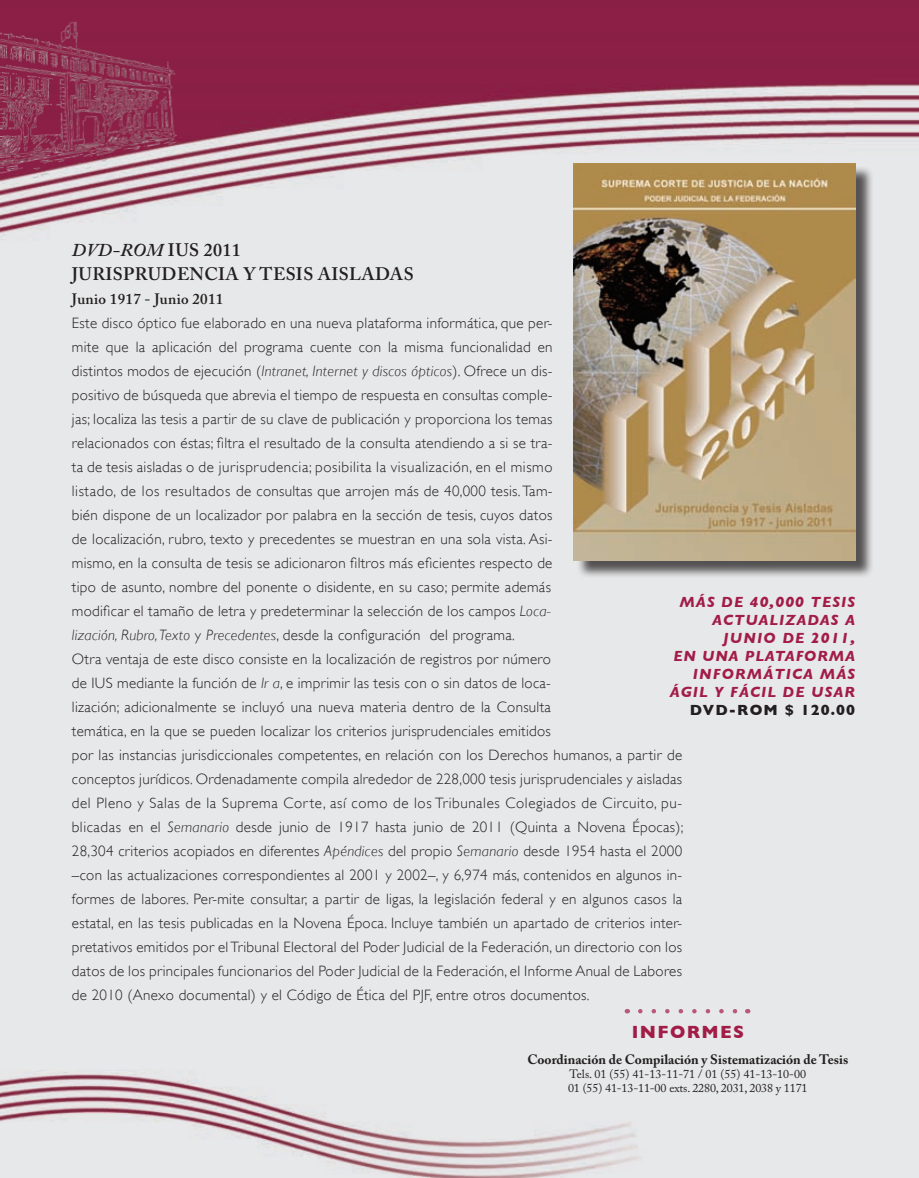
<style>
.page{position:relative;width:919px;height:1178px;background:#fff}
.page>*{position:absolute;margin:0;border:0;box-sizing:border-box;transform-origin:0 0}
.t1{font:600 18px/24px "Adobe Caslon Pro";letter-spacing:.02em;color:#231f20}
.t2{font:700 18px "Gill Sans";color:#a21c48}
.t3{font:300 15px/24px "Gill Sans";letter-spacing:.02em;color:#231f20}
.t4{font:italic 700 15px/18px "Gill Sans";letter-spacing:.075em;color:#a21c48;text-align:right}
.t5{font:600 15px "Adobe Caslon Pro";letter-spacing:.02em;color:#231f20}
.t6{font:700 15px "Gill Sans";letter-spacing:.075em;color:#231f20}
.t7{font:700 13.5px "Adobe Caslon Pro";color:#231f20}
.t8{font:12px/14.4px "Adobe Caslon Pro";letter-spacing:-.01em;color:#231f20}
.s1{font-style:italic}
</style>
<div class="page">
<img style="left:0;top:0;width:918px;height:1178px">
<svg style="left:640px;top:1009px;width:100px;height:4px"></svg>
<div style="left:576px;top:166px;width:304px;height:419px;background:#231f20;opacity:.75"></div>
<img style="left:573px;top:163px;width:282px;height:397px">
<img style="left:0;top:0;width:182px;height:190px">
<p class="t1" style="left:72px;top:238px;width:170px"><span class="s1">DVD-ROM</span> IUS 2011<br>JURI</p>
<p class="t1" style="left:113px;top:262px;width:25px">SPRUDENCIA</p>
<p class="t1" style="left:243px;top:262px;width:121px">YTESIS AISLADA</p>
<p class="t1" style="left:403px;top:262px;width:11px">S</p>
<p class="t5" style="left:72px;top:290px;width:153px">Junio 1917 - Junio 2011</p>
<p class="t3" style="left:72px;top:311px;width:613px">Este disco óptico fue elaborado en una nueva plataforma informática, que per-<br>mite que la aplicación del programa cuente con la misma funcionalidad en<br>distintos modos de ejecución (<span class="s1">Intranet, Internet y discos ópticos</span>). Ofrece un dis-<br>positivo de búsqueda que abrevia el tiempo de respuesta en consultas comple-<br>jas; localiza las tesis a partir de su clave de publicación y proporciona los temas<br>relacionados con éstas; filtra el resultado de la consulta atendiendo a si se tra-<br>ta de tesis aisladas o de jurisprudencia; posibilita la visualización, en el mismo<br>listado, de los resultados de consultas que arrojen más de 40,000 tesis. Tam-<br>bién dispone de un localizador por palabra en la sección de tesis, cuyos datos<br>de localización, rubro, texto y precedentes se muestran en una sola vista. Asi-<br>mismo, en la consulta de tesis se adicionaron filtros más eficientes respecto de<br>tipo de asunto, nombre del ponente o disidente, en su caso; permite además<br>modificar el tamaño de letra y predeterminar la selección de los campos <span class="s1">Loca-<br>lización, Rubro, Texto</span> y <span class="s1">Precedentes</span>, desde la configuración del programa.<br>Otra ventaja de este disco consiste en la localización de registros por número<br>de IUS mediante la función de <span class="s1">Ir a</span>, e imprimir las tesis con o sin datos de loca-<br>lización; adicionalmente se incluyó una nueva materia dentro de la Consulta<br>temática, en la que se pueden localizar los criterios jurisprudenciales emitidos<br>por las instancias jurisdiccionales competentes, en relación con los Derechos humanos, a partir de conceptos jurídicos. Ordenadamente compila alrededor de 228,000 tesis jurisprudenciales y aisladas del Pleno y Salas de la Suprema Corte, así como de los Tribunales Colegiados de Circuito, pu&shy;blicadas en el <span class="s1">Semanario</span> desde junio de 1917 hasta junio de 2011 (Quinta a Novena Épocas); 28,304 criterios acopiados en diferentes <span class="s1">Apéndices</span> del propio <span class="s1">Semanario</span> desde 1954 hasta el 2000 –con las actualizaciones correspondientes al 2001 y 2002–, y 6,974 más, contenidos en algunos in&shy;formes de labores. Per-mite consultar, a partir de ligas, la legislación federal y en algunos casos la estatal, en las tesis publicadas en la Novena Época. Incluye también un apartado de criterios inter&shy;pretativos emitidos por el Tribunal Electoral del Poder Judicial de la Federación, un directorio con los datos de los principales funcionarios del Poder Judicial de la Federación, el Informe Anual de Labores de 2010 (Anexo documental) y el Código de Ética del PJF, entre otros documentos.</p>
<p class="t4" style="left:669px;top:593px;width:187px">MÁS DE 40,000 TESIS<br>ACTUALIZADAS A<br>JUNIO DE 2011,<br>EN UNA PLATAFORMA<br>INFORMÁTICA MÁS<br>ÁGIL Y FÁCIL DE USAR</p>
<p class="t6" style="left:689px;top:701px;width:167px">DVD-RO M $ 120.00</p>
<p class="t2" style="left:631px;top:1022px;width:114px">IN FORMES</p>
<p class="t7" style="left:527px;top:1051px;width:322px">Coordinación de Compilación y Sistematización de Tesis</p>
<p class="t8" style="left:568px;top:1066px;width:241px">Tels. 01 (55) 41-13-11-71 / 01 (55) 41-13-10-00<br>01 (55) 41-13-11-00 exts. 2280, 2031, 2038 y 1171</p>
</div>
